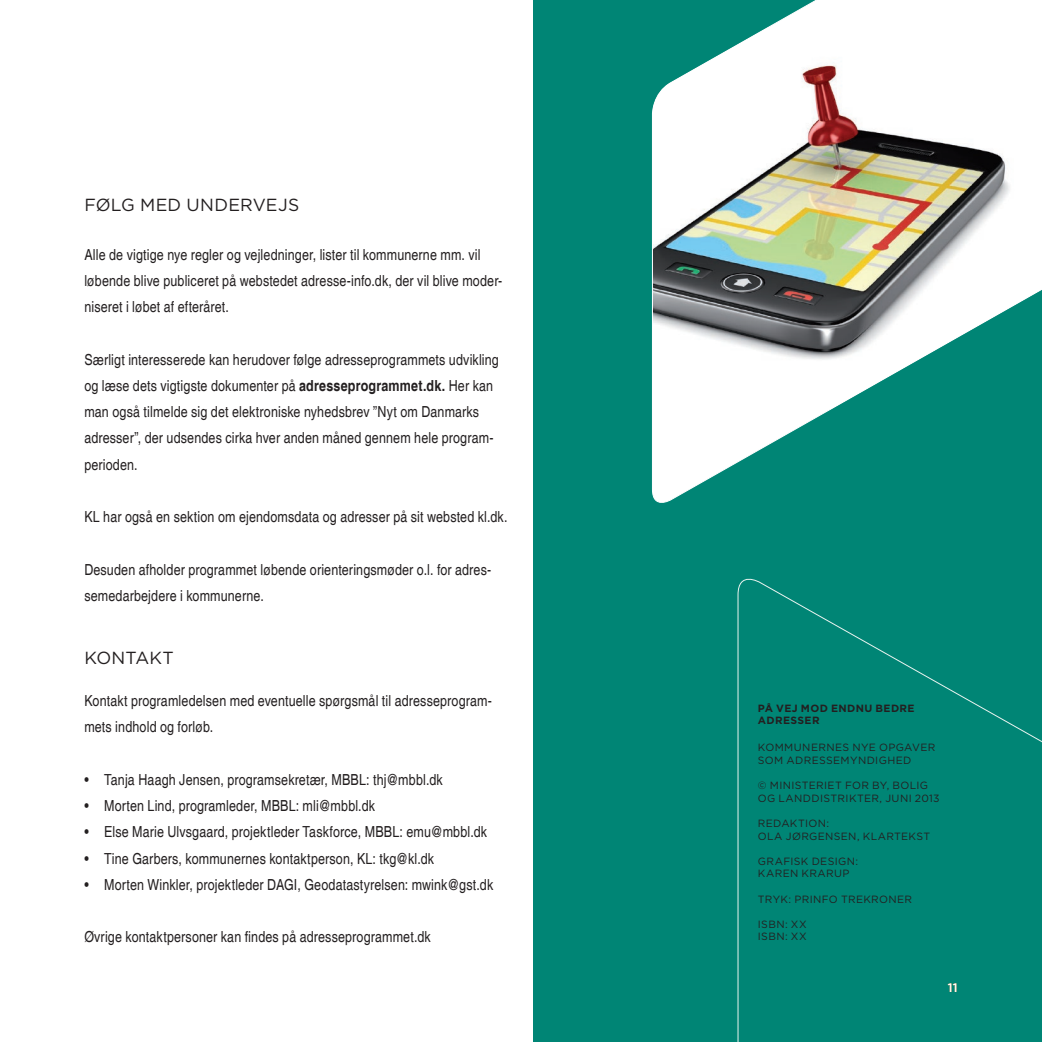
<style>
.page{position:relative;width:1042px;height:1042px;background:#fff}
.page>*{position:absolute;margin:0;border:0;box-sizing:border-box;transform-origin:0 0}
.t1{font:17.5px "Gotham";letter-spacing:.01em;color:#231f20}
.t2{font:condensed 15.22px/26.2px "Helvetica";letter-spacing:.01em;color:#231f20}
.t3{font:500 12.25px "Gotham";color:#fff}
.t4{font:10.5px/12.6px "Gotham";letter-spacing:.035em;color:#231f20}
.t5{font:700 10.5px/12.6px "Gotham";letter-spacing:.035em;color:#231f20}
.s1{font-weight:700}
</style>
<div class="page">
<div style="left:533px;top:0;width:509px;height:1042px;background:#008575"></div>
<svg style="left:737px;top:578px;width:305px;height:464px"></svg>
<svg style="left:651px;top:0;width:391px;height:503px"></svg>
<p class="t1" style="left:84px;top:193px;width:216px">FØLG MED UNDERVEJS</p>
<p class="t2" style="left:84px;top:241px;width:419px">Alle de vigtige nye regler og vejledninger, lister til kommunerne mm. vil løbende blive publiceret på webstedet adresse-info.dk, der vil blive moder&shy;niseret i løbet af efteråret.</p>
<p class="t2" style="left:84px;top:346px;width:416px">Særligt interesserede kan herudover følge adresseprogrammets udvikling og læse dets vigtigste dokumenter på <span class="s1">adresseprogrammet.dk.</span> Her kan man også tilmelde sig det elektroniske nyhedsbrev ”Nyt om Danmarks adresser”, der udsendes cirka hver anden måned gennem hele program&shy;perioden.</p>
<p class="t2" style="left:84px;top:504px;width:425px">KL har også en sektion om ejendomsdata og adresser på sit websted kl.dk.</p>
<p class="t2" style="left:84px;top:556px;width:408px">Desuden afholder programmet løbende orienteringsmøder o.l. for adres&shy;semedarbejdere i kommunerne.</p>
<p class="t1" style="left:84px;top:646px;width:91px">KONTAKT</p>
<p class="t2" style="left:84px;top:688px;width:409px">Kontakt programledelsen med eventuelle spørgsmål til adresseprogram&shy;mets indhold og forløb.</p>
<p class="t2" style="left:84px;top:766px;width:360px">• Tanja Haagh Jensen, programsekretær, MBBL: thj@mbbl.dk</p>
<p class="t2" style="left:84px;top:793px;width:292px">• Morten Lind, programleder, MBBL: mli@mbbl.dk</p>
<p class="t2" style="left:84px;top:819px;width:404px">• Else Marie Ulvsgaard, projektleder Taskforce, MBBL: emu@mbbl.dk</p>
<p class="t2" style="left:84px;top:845px;width:351px">• Tine Garbers, kommunernes kontaktperson, KL: tkg@kl.dk</p>
<p class="t2" style="left:84px;top:871px;width:410px">• Morten Winkler, projektleder DAGI, Geodatastyrelsen: mwink@gst.dk</p>
<p class="t2" style="left:84px;top:924px;width:348px">Øvrige kontaktpersoner kan findes på adresseprogrammet.dk</p>
<p class="t5" style="left:758px;top:701px;width:158px">PÅ VEJ MOD ENDNU BEDRE<br>ADRESSER</p>
<p class="t4" style="left:758px;top:741px;width:179px">KOMMUNERNES NYE OPGAVER<br>SOM ADRESSEMYNDIGHED</p>
<p class="t4" style="left:758px;top:779px;width:183px">© M INISTERIET FOR BY, BOLIG<br>OG LANDD ISTRIKTER, JUNI 2013</p>
<p class="t4" style="left:758px;top:816px;width:9px">RED</p>
<p class="t4" style="left:758px;top:816px;width:174px;text-indent:23px">AKTION:<br>OLA JØRGENSEN, KLARTEKST</p>
<p class="t4" style="left:758px;top:854px;width:102px">GRAFISK DESIGN:<br>KAREN KRARUP</p>
<p class="t4" style="left:758px;top:892px;width:156px">TRYK: PRINFO TREKRONER</p>
<p class="t4" style="left:758px;top:917px;width:50px">ISBN: XX<br>ISBN: XX</p>
<p class="t3" style="left:947px;top:979px;width:11px">11</p>
</div>
